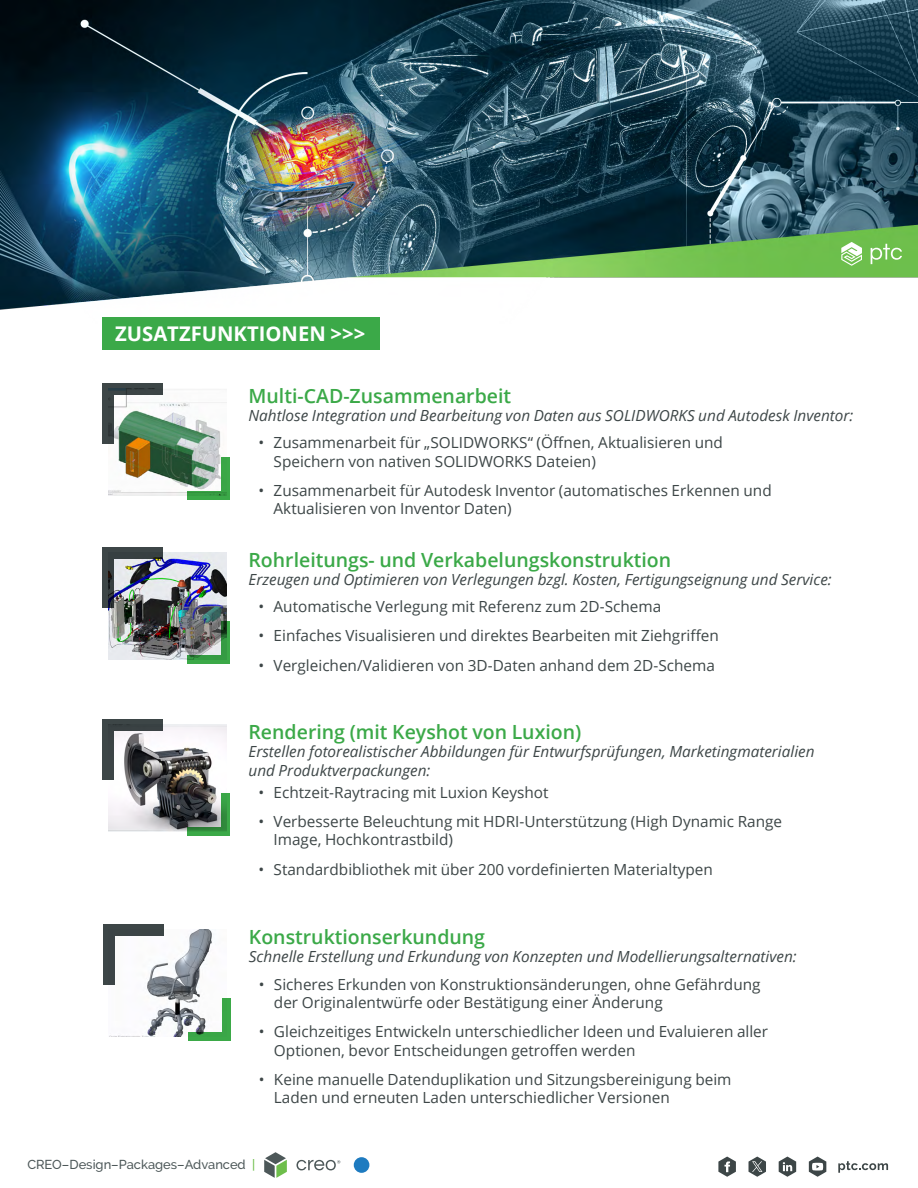
<style>
.page{position:relative;width:918px;height:1188px;background:#fff}
.page>*{position:absolute;margin:0;border:0;box-sizing:border-box;transform-origin:0 0}
.t1{font:700 20.25px "Open Sans";color:#fff}
.t2{font:600 19.5px "Open Sans";color:#3ba948}
.t3{font:15.3px/29.2px "Open Sans";color:#3d4647}
.t4{font:italic 15.3px/18.5px "Open Sans";color:#3d4647}
.t5{font:500 12.9px "PTC Raleway";color:#4d5859}
.s1{color:#6ebe4b}
</style>
<div class="page">
<svg style="left:296px;top:1160px;width:44px;height:10px"></svg>
<svg style="left:264px;top:1152px;width:23px;height:26px"></svg>
<svg style="left:718px;top:1157px;width:18px;height:20px"></svg>
<svg style="left:779px;top:1157px;width:17px;height:20px"></svg>
<svg style="left:809px;top:1157px;width:17px;height:20px"></svg>
<svg style="left:838px;top:1161px;width:50px;height:12px"></svg>
<svg style="left:749px;top:1157px;width:17px;height:20px"></svg>
<div style="left:354px;top:1157px;width:15px;height:16px;background:#1e7bc0;border-radius:50%"></div>
<img style="left:0;top:0;width:918px;height:310px">
<svg style="left:841px;top:242px;width:21px;height:24px"></svg>
<svg style="left:871px;top:244px;width:31px;height:20px"></svg>
<img style="left:108px;top:389px;width:118px;height:107px">
<div style="left:102px;top:383px;width:61px;height:12px;background:#3d4647"></div>
<div style="left:102px;top:383px;width:12px;height:61px;background:#3d4647"></div>
<svg style="left:188px;top:491px;width:33px;height:9px"></svg>
<div style="left:221px;top:458px;width:9px;height:42px;background:#3ba948"></div>
<img style="left:108px;top:552px;width:118px;height:108px">
<div style="left:102px;top:547px;width:61px;height:12px;background:#3d4647"></div>
<svg style="left:102px;top:559px;width:12px;height:48px"></svg>
<svg style="left:188px;top:655px;width:33px;height:9px"></svg>
<svg style="left:221px;top:621px;width:9px;height:43px"></svg>
<img style="left:108px;top:725px;width:118px;height:107px">
<div style="left:102px;top:719px;width:61px;height:12px;background:#3d4647"></div>
<div style="left:102px;top:719px;width:12px;height:61px;background:#3d4647"></div>
<svg style="left:188px;top:827px;width:33px;height:9px"></svg>
<svg style="left:221px;top:794px;width:9px;height:42px"></svg>
<div style="left:102px;top:317px;width:278px;height:33px;background:#3ba948"></div>
<img style="left:109px;top:930px;width:118px;height:107px">
<div style="left:103px;top:924px;width:60px;height:12px;background:#3d4647"></div>
<div style="left:103px;top:924px;width:12px;height:61px;background:#3d4647"></div>
<div style="left:188px;top:1033px;width:42px;height:8px;background:#3ba948"></div>
<div style="left:222px;top:999px;width:8px;height:42px;background:#3ba948"></div>
<h1 class="t1" style="left:115px;top:319px;width:252px">ZUSATZFUNKTIONEN &gt;&gt;&gt;</h1>
<p class="t2" style="left:249px;top:382px;width:264px">Multi-CAD-Zusammenarbeit</p>
<p class="t4" style="left:249px;top:406px;width:606px">Nahtlose Integration und Bearbeitung von Daten aus SOLIDWORKS und Autodesk Inventor:</p>
<p class="t3" style="left:274px;top:433px;width:451px;line-height:18.5px">Zusammenarbeit für „SOLIDWORKS“ (Öffnen, Aktualisieren und<br>Speichern von nativen SOLIDWORKS Dateien)</p>
<p class="t3" style="left:274px;top:481px;width:500px;line-height:18.5px">Zusammenarbeit für Autodesk Inventor (automatisches Erkennen und<br>Aktualisieren von Inventor Daten)</p>
<p class="t3" style="left:259px;top:428px;width:7px">•</p>
<p class="t3" style="left:259px;top:475px;width:7px">•</p>
<p class="t2" style="left:249px;top:546px;width:424px">Rohrleitungs- und Verkabelungskonstruktion</p>
<p class="t4" style="left:249px;top:570px;width:585px">Erzeugen und Optimieren von Verlegungen bzgl. Kosten, Fertigungseignung und Service:</p>
<p class="t3" style="left:274px;top:592px;width:447px">Automatische Verlegung mit Referenz zum 2D-Schema<br>Einfaches Visualisieren und direktes Bearbeiten mit Ziehgriffen<br>Vergleichen/Validieren von 3D-Daten anhand dem 2D-Schema</p>
<p class="t3" style="left:259px;top:592px;width:7px;text-align:justify">• • •</p>
<p class="t2" style="left:249px;top:718px;width:334px">Rendering (mit Keyshot von Luxion)</p>
<p class="t4" style="left:249px;top:742px;width:568px">Erstellen fotorealistischer Abbildungen für Entwurfsprüfungen, Marketingmaterialien und Produktverpackungen:</p>
<p class="t3" style="left:274px;top:777px;width:510px">Echtzeit-Raytracing mit Luxion Keyshot<br>Verbesserte Beleuchtung mit HDRI-Unterstützung (High Dynamic Range</p>
<p class="t3" style="left:274px;top:825px;width:441px">Image, Hochkontrastbild)<br>Standardbibliothek mit über 200 vordefinierten Materialtypen</p>
<p class="t3" style="left:259px;top:777px;width:7px">• •</p>
<p class="t3" style="left:259px;top:854px;width:7px">•</p>
<p class="t2" style="left:249px;top:924px;width:238px">Konstruktionserkundung</p>
<p class="t4" style="left:249px;top:947px;width:549px">Schnelle Erstellung und Erkundung von Konzepten und Modellierungsalternativen:</p>
<p class="t3" style="left:274px;top:974px;width:488px;line-height:18.5px">Sicheres Erkunden von Konstruktionsänderungen, ohne Gefährdung der Originalentwürfe oder Bestätigung einer Änderung</p>
<p class="t3" style="left:274px;top:1022px;width:496px;line-height:18.5px">Gleichzeitiges Entwickeln unterschiedlicher Ideen und Evaluieren aller<br>Optionen, bevor Entscheidungen getroffen werden</p>
<p class="t3" style="left:274px;top:1070px;width:459px;line-height:18.5px">Keine manuelle Datenduplikation und Sitzungsbereinigung beim<br>Laden und erneuten Laden unterschiedlicher Versionen</p>
<p class="t3" style="left:259px;top:969px;width:7px">•</p>
<p class="t3" style="left:259px;top:1017px;width:7px">•</p>
<p class="t3" style="left:259px;top:1064px;width:7px">•</p>
<p class="t5" style="left:27px;top:1157px;width:230px">CREO–Design–Packages–Advanced <span class="s1">|</span></p>
</div>
